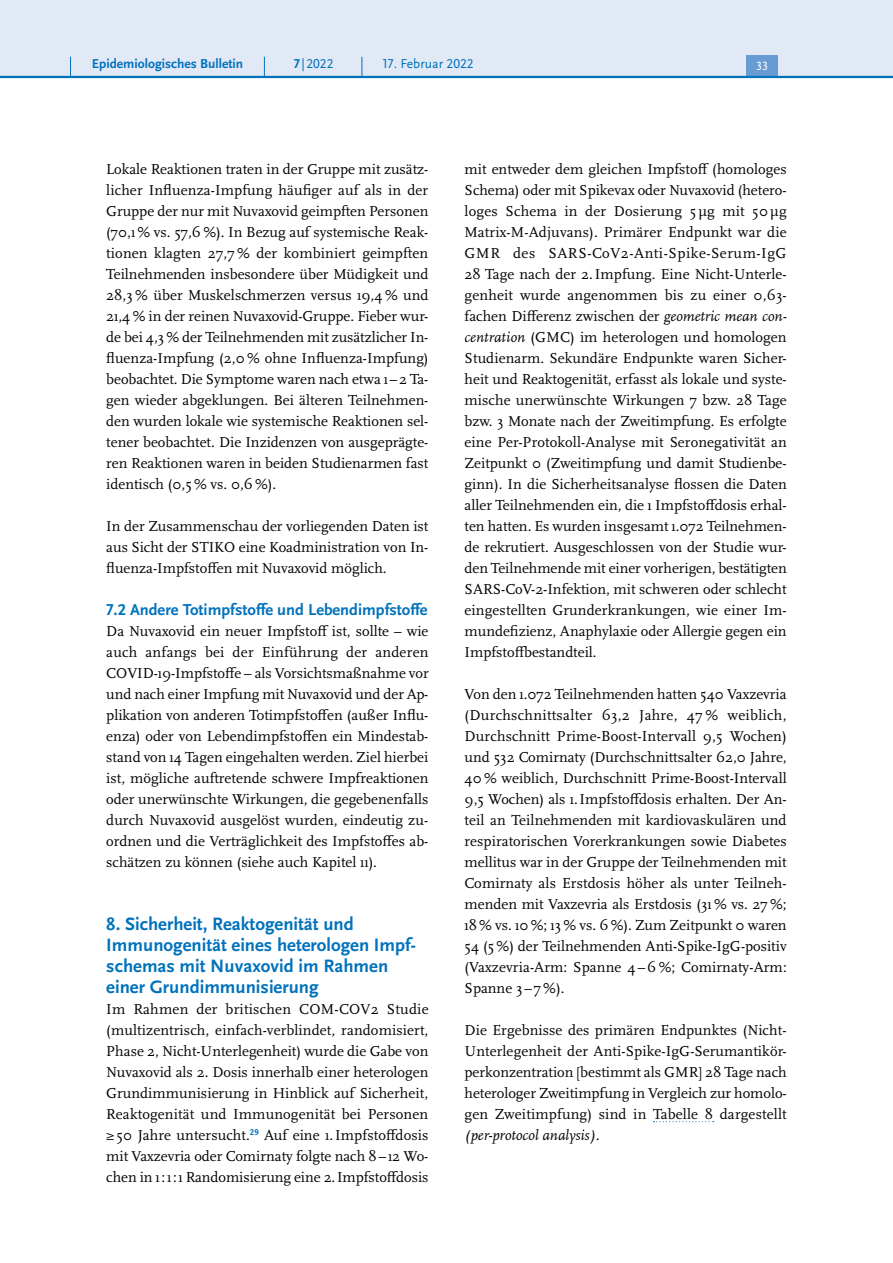
<style>
.page{position:relative;width:893px;height:1263px;background:#fff}
.page>*{position:absolute;margin:0;border:0;box-sizing:border-box;transform-origin:0 0}
.t1{font:700 18.75px/21px "Scala Sans Pro";color:#0072bc}
.t2{font:700 16.5px "Scala Sans Pro";color:#0072bc}
.P_-_Fließtext{font:15px/21px "Scala Pro";color:#000;text-align:justify}
.t3{font:700 13.5px "Scala Sans Pro";color:#0072bc}
.t4{font:13.5px "Scala Sans Pro";color:#0072bc}
.t5{font:12.45px "Scala Sans Pro";color:#fff}
.s1{font-weight:700}
.s2{font-style:italic}
</style>
<div class="page">
<svg style="left:654px;top:1121px;width:60px;height:1px"></svg>
<div style="left:0;top:0;width:893px;height:77px;background:#e1e8f6"></div>
<div style="left:746px;top:55px;width:32px;height:21px;background:#679bd2"></div>
<hr style="left:0;top:76px;width:893px;height:2px;background:#0072bc">
<svg style="left:70px;top:57px;width:1px;height:19px"></svg>
<svg style="left:264px;top:57px;width:1px;height:19px"></svg>
<svg style="left:362px;top:57px;width:1px;height:19px"></svg>
<p class="t3" style="left:92px;top:55px;width:153px">Epidemiologisches Bulletin</p>
<p class="t4" style="left:294px;top:55px;width:41px"><span class="s1">7</span> |2022</p>
<p class="t4" style="left:383px;top:55px;width:93px">17. Februar 2022</p>
<p class="t5" style="left:756px;top:59px;width:13px">33</p>
<p class="P_-_Fließtext" style="left:106px;top:158px;width:324px">Lokale Reaktionen traten in der Gruppe mit zusätz&shy;licher Influenza-Impfung häufiger auf als in der Gruppe der nur mit Nuvaxovid geimpften Personen (70,1 % vs. 57,6 %). In Bezug auf systemische Reak&shy;tionen klagten 27,7 % der kombiniert geimpften Teilnehmenden insbesondere über Müdigkeit und 28,3 % über Muskelschmerzen versus 19,4 % und 21,4 % in der reinen Nuvaxovid-Gruppe. Fieber wur&shy;de bei 4,3 % der Teilnehmenden mit zusätzlicher In&shy;fluenza-Impfung (2,0 % ohne Influenza-Impfung) beobachtet. Die Symptome waren nach etwa 1–2 Ta&shy;gen wieder abgeklungen. Bei älteren Teilnehmen&shy;den wurden lokale wie systemische Reaktionen sel&shy;tener beobachtet. Die Inzidenzen von ausgeprägte&shy;ren Reaktionen waren in beiden Studienarmen fast identisch (0,5 % vs. 0,6 %).</p>
<p class="P_-_Fließtext" style="left:106px;top:515px;width:324px">In der Zusammenschau der vorliegenden Daten ist aus Sicht der STIKO eine Koadministration von In&shy;fluenza-Impfstoffen mit Nuvaxovid möglich.</p>
<h4 class="t2" style="left:106px;top:599px;width:323px">7.2 Andere Totimpfstoffe und Lebendimpfstoffe</h4>
<p class="P_-_Fließtext" style="left:106px;top:620px;width:324px">Da Nuvaxovid ein neuer Impfstoff ist, sollte – wie auch anfangs bei der Einführung der anderen COVID-19-Impfstoffe – als Vorsichtsmaßnahme vor und nach einer Impfung mit Nuvaxovid und der Ap&shy;plikation von anderen Totimpfstoffen (außer Influ&shy;enza) oder von Lebendimpfstoffen ein Mindestab&shy;stand von 14 Tagen eingehalten werden. Ziel hierbei ist, mögliche auftretende schwere Impfreaktionen oder unerwünschte Wirkungen, die gegebenenfalls durch Nuvaxovid ausgelöst wurden, eindeutig zu&shy;ordnen und die Verträglichkeit des Impfstoffes ab&shy;schätzen zu können (siehe auch Kapitel 11).</p>
<h3 class="t1" style="left:106px;top:913px;width:311px">8. Sicherheit, Reaktogenität und Immunogenität eines heterologen Impf&shy;schemas mit Nuvaxovid im Rahmen einer Grundimmunisierung</h3>
<p class="P_-_Fließtext" style="left:106px;top:998px;width:324px">Im Rahmen der britischen COM-COV2 Studie (multizentrisch, einfach-verblindet, randomisiert, Phase 2, Nicht-Unterlegenheit) wurde die Gabe von Nuvaxovid als 2. Dosis innerhalb einer heterologen Grundimmunisierung in Hinblick auf Sicherheit, Reaktogenität und Immunogenität bei Personen ≥50 Jahre untersucht.<sup>29</sup> Auf eine 1.Impfstoffdosis mit Vaxzevria oder Comirnaty folgte nach 8–12 Wo&shy;chen in 1:1:1 Randomisierung eine 2.Impfstoffdosis</p>
<p class="P_-_Fließtext" style="left:465px;top:158px;width:324px">mit entweder dem gleichen Impfstoff (homologes Schema) oder mit Spikevax oder Nuvaxovid (hetero&shy;loges Schema in der Dosierung 5 μg mit 50 μg Matrix-M-Adjuvans). Primärer Endpunkt war die GMR des SARS-CoV2-Anti-Spike-Serum-IgG 28 Tage nach der 2.Impfung. Eine Nicht-Unterle&shy;genheit wurde angenommen bis zu einer 0,63- fachen Differenz zwischen der <span class="s2">geometric mean con&shy;centration</span> (GMC) im heterologen und homologen Studienarm. Sekundäre Endpunkte waren Sicher&shy;heit und Reaktogenität, erfasst als lokale und syste&shy;mische unerwünschte Wirkungen 7 bzw. 28 Tage bzw. 3 Monate nach der Zweitimpfung. Es erfolgte eine Per-Protokoll-Analyse mit Seronegativität an Zeitpunkt 0 (Zweitimpfung und damit Studienbe&shy;ginn). In die Sicherheitsanalyse flossen die Daten aller Teilnehmenden ein, die 1 Impfstoffdosis erhal&shy;ten hatten. Es wurden insgesamt 1.072 Teilnehmen&shy;de rekrutiert. Ausgeschlossen von der Studie wur&shy;den Teilnehmende mit einer vorherigen, bestätigten SARS-CoV-2-Infektion, mit schweren oder schlecht eingestellten Grunderkrankungen, wie einer Im&shy;mundefizienz, Anaphylaxie oder Allergie gegen ein Impfstoffbestandteil.</p>
<p class="P_-_Fließtext" style="left:465px;top:683px;width:324px">Von den 1.072 Teilnehmenden hatten 540 Vaxzevria (Durchschnittsalter 63,2 Jahre, 47 % weiblich, Durchschnitt Prime-Boost-Intervall 9,5 Wochen) und 532 Comirnaty (Durchschnittsalter 62,0 Jahre, 40 % weiblich, Durchschnitt Prime-Boost-Intervall 9,5 Wochen) als 1.Impfstoffdosis erhalten. Der An&shy;teil an Teilnehmenden mit kardiovaskulären und respiratorischen Vorerkrankungen sowie Diabetes mellitus war in der Gruppe der Teilnehmenden mit Comirnaty als Erstdosis höher als unter Teilneh&shy;menden mit Vaxzevria als Erstdosis (31 % vs. 27 %; 18 % vs. 10 %; 13 % vs. 6 %). Zum Zeitpunkt 0 waren 54 (5 %) der Teilnehmenden Anti-Spike-IgG-positiv (Vaxzevria-Arm: Spanne 4–6 %; Comirnaty-Arm:<br>Spanne 3– 7 %).</p>
<p class="P_-_Fließtext" style="left:465px;top:1019px;width:324px">Die Ergebnisse des primären Endpunktes (Nicht-Unterlegenheit der Anti-Spike-IgG-Serumantikör&shy;perkonzentration [bestimmt als GMR] 28 Tage nach heterologer Zweitimpfung in Vergleich zur homolo&shy;gen Zweitimpfung) sind in Tabelle 8 dargestellt <span class="s2">(per-protocol analysis).</span></p>
</div>
